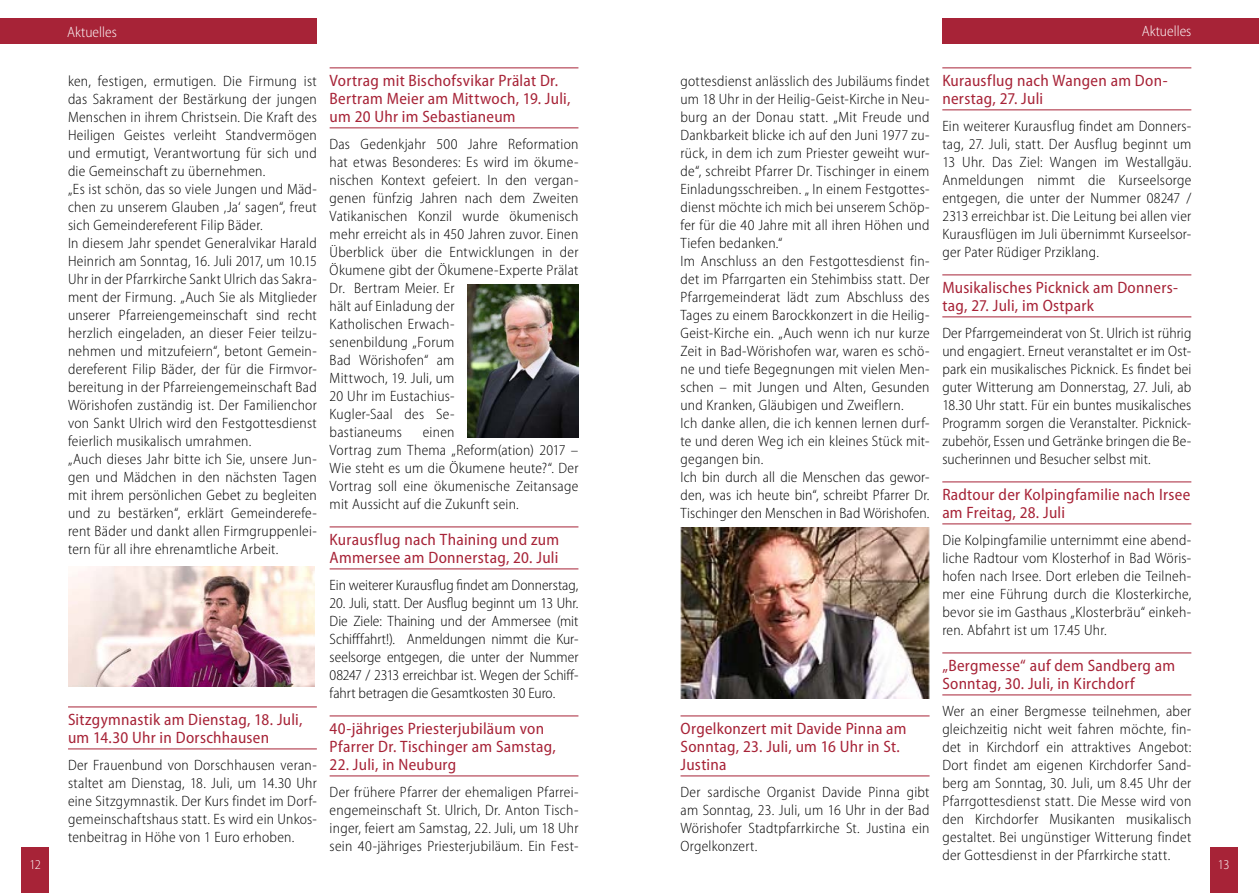
<style>
.page{position:relative;width:1259px;height:893px;background:#fff}
.page>*{position:absolute;margin:0;border:0;box-sizing:border-box;transform-origin:0 0}
.t1{font:semi-condensed 16.5px/18px "Myriad Pro";letter-spacing:.015em;color:#a72337}
.t2{font:300 semi-condensed 15px/18px "Myriad Pro";letter-spacing:.015em;color:#000;text-align:justify}
.t3{font:300 semi-condensed 15px "Myriad Pro";letter-spacing:-.005em;color:#000}
.t4{font:300 semi-condensed 15px "Myriad Pro";color:#fff}
.t5{font:300 semi-condensed 13.5px "Myriad Pro";color:#fff}
</style>
<div class="page">
<div style="left:0;top:18px;width:317px;height:26px;background:#a72337"></div>
<div style="left:942px;top:18px;width:317px;height:26px;background:#a72337"></div>
<div style="left:21px;top:847px;width:28px;height:46px;background:#a72337"></div>
<div style="left:1209px;top:847px;width:28px;height:46px;background:#a72337"></div>
<hr style="left:68px;top:707px;width:249px;height:1px;background:#a72337">
<hr style="left:68px;top:749px;width:249px;height:1px;background:#a72337">
<hr style="left:330px;top:68px;width:248px;height:1px;background:#a72337">
<hr style="left:330px;top:128px;width:248px;height:1px;background:#a72337">
<hr style="left:330px;top:527px;width:248px;height:1px;background:#a72337">
<hr style="left:330px;top:569px;width:248px;height:1px;background:#a72337">
<hr style="left:330px;top:716px;width:248px;height:1px;background:#a72337">
<hr style="left:330px;top:776px;width:248px;height:1px;background:#a72337">
<hr style="left:680px;top:716px;width:249px;height:1px;background:#a72337">
<hr style="left:680px;top:776px;width:249px;height:1px;background:#a72337">
<hr style="left:942px;top:68px;width:249px;height:1px;background:#a72337">
<hr style="left:942px;top:110px;width:249px;height:1px;background:#a72337">
<hr style="left:942px;top:275px;width:249px;height:1px;background:#a72337">
<hr style="left:942px;top:317px;width:249px;height:1px;background:#a72337">
<hr style="left:942px;top:482px;width:249px;height:1px;background:#a72337">
<hr style="left:942px;top:524px;width:249px;height:1px;background:#a72337">
<hr style="left:942px;top:653px;width:249px;height:1px;background:#a72337">
<hr style="left:942px;top:695px;width:249px;height:1px;background:#a72337">
<img style="left:68px;top:567px;width:247px;height:119px">
<img style="left:467px;top:284px;width:111px;height:153px">
<img style="left:680px;top:527px;width:249px;height:171px">
<p class="t4" style="left:67px;top:24px;width:51px">Aktuelles</p>
<p class="t4" style="left:1141px;top:23px;width:51px">Aktuelles</p>
<p class="t2" style="left:68px;top:72px;width:250px;text-align:left">ken, festigen, ermutigen. Die Firmung ist das Sakrament der Bestärkung der jungen Menschen in ihrem Christsein. Die Kraft des Heiligen Geistes verleiht Standvermögen und ermutigt, Verantwortung für sich und die Gemeinschaft zu übernehmen.<br>„Es ist schön, das so viele Jungen und Mäd&shy;chen zu unserem Glauben ‚Ja‘ sagen“, freut sich Gemeindereferent Filip Bäder.<br>In diesem Jahr spendet Generalvikar Harald Heinrich am Sonntag, 16. Juli 2017, um 10.15<br>Uhr in der Pfarrkirche Sankt Ulrich das Sakra&shy;ment der Firmung. „Auch Sie als Mitglieder unserer Pfarreiengemeinschaft sind recht herzlich eingeladen, an dieser Feier teilzu&shy;nehmen und mitzufeiern“, betont Gemein&shy;dereferent Filip Bäder, der für die Firmvor&shy;bereitung in der Pfarreiengemeinschaft Bad Wörishofen zuständig ist. Der Familienchor von Sankt Ulrich wird den Festgottesdienst feierlich musikalisch umrahmen.<br>„Auch dieses Jahr bitte ich Sie, unsere Jun&shy;gen und Mädchen in den nächsten Tagen mit ihrem persönlichen Gebet zu begleiten und zu bestärken“, erklärt Gemeinderefe&shy;rent Bäder und dankt allen Firmgruppenlei&shy;tern für all ihre ehrenamtliche Arbeit.</p>
<p class="t1" style="left:330px;top:72px;width:242px">Vortrag mit Bischofsvikar Prälat Dr.<br>Bertram Meier am Mittwoch, 19. Juli, um 20 Uhr im Sebastianeum</p>
<p class="t2" style="left:330px;top:135px;width:250px;text-align:left">Das Gedenkjahr 500 Jahre Reformation hat etwas Besonderes: Es wird im ökume&shy;nischen Kontext gefeiert. In den vergan&shy;genen fünfzig Jahren nach dem Zweiten<br>Vatikanischen Konzil wurde ökumenisch mehr erreicht als in 450 Jahren zuvor. Einen<br>Überblick über die Entwicklungen in der<br>Ökumene gibt der Ökumene-Experte Prälat<br>Dr. Bertram Meier. Er<br>hält auf Einladung der<br>Katholischen Erwach-<br>senenbildung „Forum<br>Bad Wörishofen“ am<br>Mittwoch, 19. Juli, um<br>20 Uhr im Eustachius-<br>Kugler-Saal des Se-<br>bastianeums</p>
<p class="t1" style="left:942px;top:72px;width:227px">Kurausflug nach Wangen am Don&shy;nerstag, 27. Juli</p>
<p class="t2" style="left:942px;top:117px;width:250px">Ein weiterer Kurausflug findet am Donners&shy;tag, 27. Juli, statt. Der Ausflug beginnt um 13 Uhr. Das Ziel: Wangen im Westallgäu.<br>Anmeldungen nimmt die Kurseelsorge entgegen, die unter der Nummer 08247 / 2313 erreichbar ist. Die Leitung bei allen vier Kurausflügen im Juli übernimmt Kurseelsor&shy;ger Pater Rüdiger Prziklang.</p>
<p class="t1" style="left:942px;top:279px;width:237px">Musikalisches Picknick am Donners&shy;tag, 27. Juli, im Ostpark</p>
<p class="t2" style="left:942px;top:324px;width:250px">Der Pfarrgemeinderat von St. Ulrich ist rührig und engagiert. Erneut veranstaltet er im Ost&shy;park ein musikalisches Picknick. Es findet bei guter Witterung am Donnerstag, 27. Juli, ab 18.30 Uhr statt. Für ein buntes musikalisches Programm sorgen die Veranstalter. Picknick&shy;zubehör, Essen und Getränke bringen die Be&shy;sucherinnen und Besucher selbst mit.</p>
<p class="t1" style="left:942px;top:486px;width:250px">Radtour der Kolpingfamilie nach Irsee am Freitag, 28. Juli</p>
<p class="t2" style="left:942px;top:531px;width:250px">Die Kolpingfamilie unternimmt eine abend&shy;liche Radtour vom Klosterhof in Bad Wöris&shy;hofen nach Irsee. Dort erleben die Teilneh&shy;mer eine Führung durch die Klosterkirche, bevor sie im Gasthaus „Klosterbräu“ einkeh&shy;ren. Abfahrt ist um 17.45 Uhr.</p>
<p class="t1" style="left:942px;top:657px;width:234px">„Bergmesse“ auf dem Sandberg am<br>Sonntag, 30. Juli, in Kirchdorf</p>
<p class="t2" style="left:942px;top:702px;width:250px">Wer an einer Bergmesse teilnehmen, aber gleichzeitig nicht weit fahren möchte, fin&shy;det in Kirchdorf ein attraktives Angebot:<br>Dort findet am eigenen Kirchdorfer Sand&shy;berg am Sonntag, 30. Juli, um 8.45 Uhr der Pfarrgottesdienst statt. Die Messe wird von den Kirchdorfer Musikanten musikalisch gestaltet. Bei ungünstiger Witterung findet der Gottesdienst in der Pfarrkirche statt.</p>
<p class="t2" style="left:680px;top:72px;width:250px;text-align:left">gottesdienst anlässlich des Jubiläums findet um 18 Uhr in der Heilig-Geist-Kirche in Neu&shy;burg an der Donau statt. „Mit Freude und Dankbarkeit blicke ich auf den Juni 1977 zu&shy;rück, in dem ich zum Priester geweiht wur&shy;de“, schreibt Pfarrer Dr. Tischinger in einem Einladungsschreiben. „ In einem Festgottes&shy;dienst möchte ich mich bei unserem Schöp&shy;fer für die 40 Jahre mit all ihren Höhen und Tiefen bedanken.“<br>Im Anschluss an den Festgottesdienst fin&shy;det im Pfarrgarten ein Stehimbiss statt. Der Pfarrgemeinderat lädt zum Abschluss des Tages zu einem Barockkonzert in die Heilig-Geist-Kirche ein. „Auch wenn ich nur kurze Zeit in Bad-Wörishofen war, waren es schö&shy;ne und tiefe Begegnungen mit vielen Men&shy;schen – mit Jungen und Alten, Gesunden und Kranken, Gläubigen und Zweiflern.<br>Ich danke allen, die ich kennen lernen durf&shy;te und deren Weg ich ein kleines Stück mit&shy;gegangen bin.<br>Ich bin durch all die Menschen das gewor&shy;den, was ich heute bin“, schreibt Pfarrer Dr.<br>Tischinger den Menschen in Bad Wörishofen.</p>
<p class="t2" style="left:330px;top:423px;width:250px;text-align:left;text-indent:93px">einen<br>Vortrag zum Thema „Reform(ation) 2017 –<br>Wie steht es um die Ökumene heute?“. Der<br>Vortrag soll eine ökumenische Zeitansage mit Aussicht auf die Zukunft sein.</p>
<p class="t1" style="left:330px;top:531px;width:231px">Kurausflug nach Thaining und zum<br>Ammersee am Donnerstag, 20. Juli</p>
<p class="t3" style="left:330px;top:577px;width:250px">Ein weiterer Kurausflug findet am Donnerstag,</p>
<p class="t2" style="left:330px;top:594px;width:250px">20. Juli, statt. Der Ausflug beginnt um 13 Uhr.<br>Die Ziele: Thaining und der Ammersee (mit Schifffahrt!). Anmeldungen nimmt die Kur&shy;seelsorge entgegen, die unter der Nummer 08247 / 2313 erreichbar ist. Wegen der Schiff&shy;fahrt betragen die Gesamtkosten 30 Euro.</p>
<p class="t1" style="left:330px;top:720px;width:228px">40-jähriges Priesterjubiläum von<br>Pfarrer Dr. Tischinger am Samstag,</p>
<p class="t1" style="left:330px;top:756px;width:128px">22. Juli, in Neuburg</p>
<p class="t2" style="left:330px;top:783px;width:250px">Der frühere Pfarrer der ehemaligen Pfarrei&shy;engemeinschaft St. Ulrich, Dr. Anton Tisch&shy;inger, feiert am Samstag, 22. Juli, um 18 Uhr sein 40-jähriges Priesterjubiläum. Ein Fest-</p>
<p class="t1" style="left:68px;top:711px;width:236px">Sitzgymnastik am Dienstag, 18. Juli, um 14.30 Uhr in Dorschhausen</p>
<p class="t2" style="left:68px;top:756px;width:250px">Der Frauenbund von Dorschhausen veran&shy;staltet am Dienstag, 18. Juli, um 14.30 Uhr eine Sitzgymnastik. Der Kurs findet im Dorf&shy;gemeinschaftshaus statt. Es wird ein Unkos&shy;tenbeitrag in Höhe von 1 Euro erhoben.</p>
<p class="t1" style="left:680px;top:720px;width:228px">Orgelkonzert mit Davide Pinna am<br>Sonntag, 23. Juli, um 16 Uhr in St.<br>Justina</p>
<p class="t2" style="left:680px;top:783px;width:250px">Der sardische Organist Davide Pinna gibt am Sonntag, 23. Juli, um 16 Uhr in der Bad Wörishofer Stadtpfarrkirche St. Justina ein Orgelkonzert.</p>
<p class="t5" style="left:29px;top:857px;width:13px">12</p>
<p class="t5" style="left:1218px;top:857px;width:13px">13</p>
</div>
